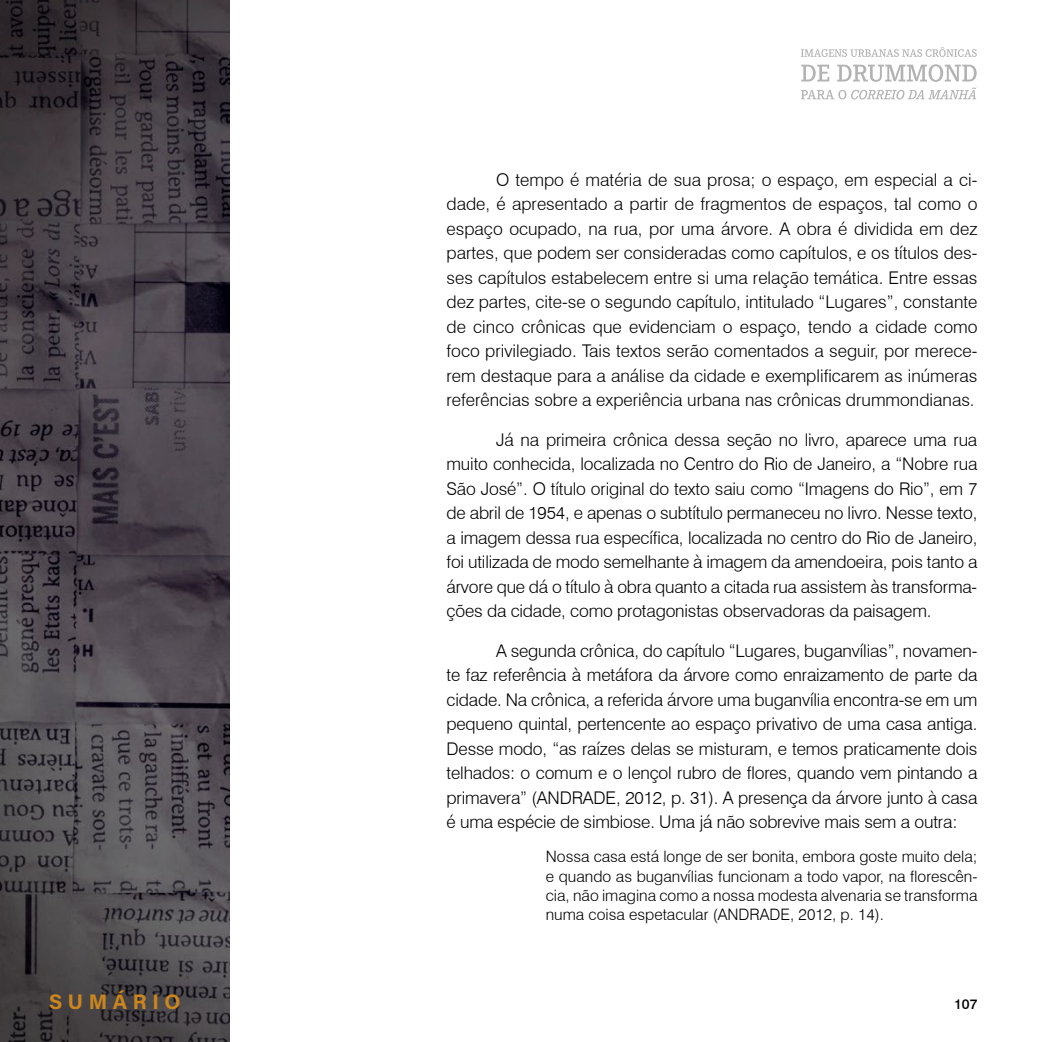
<style>
.page{position:relative;width:1042px;height:1042px;background:#fff}
.page>*{position:absolute;margin:0;border:0;box-sizing:border-box;transform-origin:0 0}
.t1{font:21px "Acumin Variable Concept";letter-spacing:.265em;color:#cc861d}
.t2{font:300 17.5px/24.5px "Swiss 721 BT";letter-spacing:-.01em;color:#000;text-align:justify}
.t3{font:300 15.75px/19.2px "Swiss 721 BT";color:#000;text-align:justify}
.t4{font:500 14px "Swiss 721 BT";color:#000}
</style>
<div class="page">
<img style="left:0;top:0;width:230px;height:1042px">
<svg style="left:801px;top:47px;width:176px;height:10px"></svg>
<svg style="left:801px;top:64px;width:175px;height:35px"></svg>
<p class="t2" style="left:446px;top:167px;width:532px;text-indent:50px">O tempo é matéria de sua prosa; o espaço, em especial a ci&shy;dade, é apresentado a partir de fragmentos de espaços, tal como o espaço ocupado, na rua, por uma árvore. A obra é dividida em dez partes, que podem ser consideradas como capítulos, e os títulos des&shy;ses capítulos estabelecem entre si uma relação temática. Entre essas dez partes, cite-se o segundo capítulo, intitulado “Lugares”, constante de cinco crônicas que evidenciam o espaço, tendo a cidade como foco privilegiado. Tais textos serão comentados a seguir, por merece&shy;rem destaque para a análise da cidade e exemplificarem as inúmeras referências sobre a experiência urbana nas crônicas drummondianas.</p>
<p class="t2" style="left:446px;top:427px;width:532px;text-indent:50px">Já na primeira crônica dessa seção no livro, aparece uma rua muito conhecida, localizada no Centro do Rio de Janeiro, a “Nobre rua São José”. O título original do texto saiu como “Imagens do Rio”, em 7 de abril de 1954, e apenas o subtítulo permaneceu no livro. Nesse texto, a imagem dessa rua específica, localizada no centro do Rio de Janeiro, foi utilizada de modo semelhante à imagem da amendoeira, pois tanto a árvore que dá o título à obra quanto a citada rua assistem às transforma&shy;ções da cidade, como protagonistas observadoras da paisagem.</p>
<p class="t2" style="left:446px;top:638px;width:532px;text-indent:50px">A segunda crônica, do capítulo “Lugares, buganvílias”, novamen&shy;te faz referência à metáfora da árvore como enraizamento de parte da cidade. Na crônica, a referida árvore uma buganvília encontra-se em um pequeno quintal, pertencente ao espaço privativo de uma casa antiga.<br>Desse modo, “as raízes delas se misturam, e temos praticamente dois telhados: o comum e o lençol rubro de flores, quando vem pintando a primavera” (ANDRADE, 2012, p. 31). A presença da árvore junto à casa é uma espécie de simbiose. Uma já não sobrevive mais sem a outra:</p>
<p class="t3" style="left:546px;top:847px;width:433px">Nossa casa está longe de ser bonita, embora goste muito dela; e quando as buganvílias funcionam a todo vapor, na florescên&shy;cia, não imagina como a nossa modesta alvenaria se transforma numa coisa espetacular (ANDRADE, 2012, p. 14).</p>
<p class="t1" style="left:49px;top:987px;width:133px">SUMÁRIO</p>
<p class="t4" style="left:954px;top:995px;width:25px">107</p>
</div>
